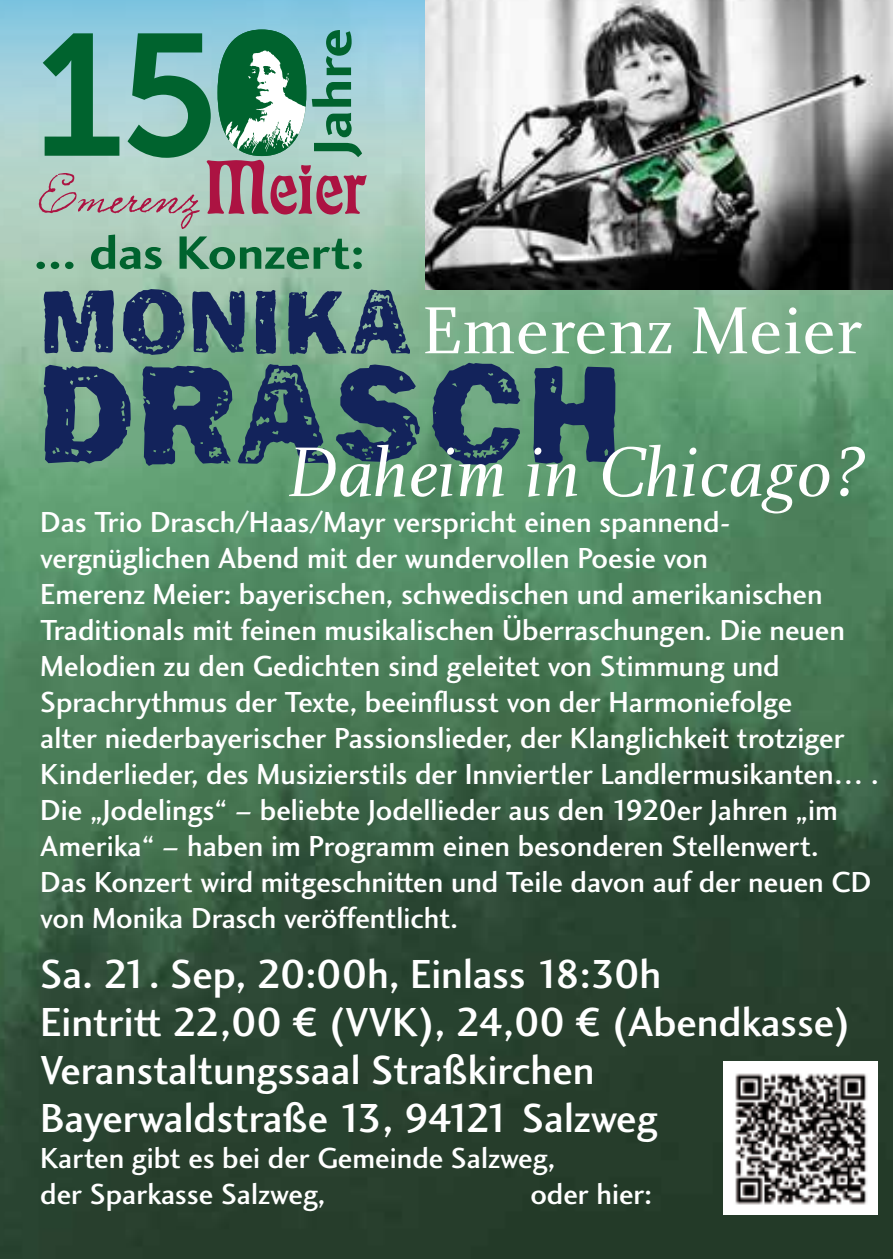
<style>
.page{position:relative;width:893px;height:1259px;background:#fff}
.page>*{position:absolute;margin:0;border:0;box-sizing:border-box;transform-origin:0 0}
.t1{font:172.2px "Museo Sans 700";color:#00632e}
.t2{font:75px "Eckmann";color:#ac1342}
.t3{font:72.6px "Charlotte Book Italic Plain";color:#fff}
.t4{font:68.7px "Charlotte Book Plain";color:#fff}
.t5{font:55.5px "Charlotte Sans Bold Plain";color:#00632e;scale:1.05 1}
.t6{font:48.3px "Charlotte Sans Bold Plain";color:#00632e;scale:1.05 1}
.t7{font:42px/48px "Charlotte Sans Medium Plain";color:#fff}
.t8{font:30px/36px "Charlotte Sans Medium Plain";color:#fff}
</style>
<div class="page">
<img style="left:0;top:0;width:893px;height:1259px">
<svg style="left:44px;top:365px;width:87px;height:98px"></svg>
<svg style="left:142px;top:366px;width:90px;height:100px"></svg>
<svg style="left:238px;top:364px;width:92px;height:100px"></svg>
<svg style="left:336px;top:364px;width:84px;height:98px"></svg>
<svg style="left:432px;top:363px;width:88px;height:102px"></svg>
<svg style="left:533px;top:366px;width:82px;height:97px"></svg>
<svg style="left:44px;top:290px;width:70px;height:63px"></svg>
<svg style="left:123px;top:289px;width:62px;height:66px"></svg>
<svg style="left:192px;top:291px;width:53px;height:62px"></svg>
<svg style="left:256px;top:290px;width:20px;height:64px"></svg>
<svg style="left:288px;top:289px;width:122px;height:65px"></svg>
<img style="left:425px;top:0;width:468px;height:289px">
<svg style="left:218px;top:30px;width:88px;height:126px"></svg>
<svg style="left:38px;top:173px;width:162px;height:56px"></svg>
<img style="left:724px;top:1061px;width:153px;height:153px">
<h3 class="t5" style="left:301px;top:155px;width:122px;rotate:-90deg">Jahre</h3>
<h1 class="t1" style="left:35px;top:0;width:184px">15</h1>
<h2 class="t2" style="left:204px;top:146px;width:163px">Meier</h2>
<h3 class="t6" style="left:34px;top:225px;width:317px">... das Konzert:</h3>
<h3 class="t4" style="left:422px;top:293px;width:442px">Emerenz Meier</h3>
<h3 class="t3" style="left:287px;top:433px;width:580px">Daheim in Chicago?</h3>
<p class="t8" style="left:40px;top:504px;width:840px">Das Trio Drasch/Haas/Mayr verspricht einen spannend&shy;vergnüglichen Abend mit der wundervollen Poesie von<br>Emerenz Meier: bayerischen, schwedischen und amerikanischen Traditionals mit feinen musikalischen Überraschungen. Die neuen Melodien zu den Gedichten sind geleitet von Stimmung und Sprachrythmus der Texte, beeinflusst von der Harmoniefolge<br>alter niederbayerischer Passionslieder, der Klanglichkeit trotziger Kinderlieder, des Musizierstils der Innviertler Landlermusikanten… .<br>Die „Jodelings“ – beliebte Jodellieder aus den 1920er Jahren „im Amerika“ – haben im Programm einen besonderen Stellenwert.<br>Das Konzert wird mitgeschnitten und Teile davon auf der neuen CD von Monika Drasch veröffentlicht.</p>
<h3 class="t7" style="left:40px;top:950px;width:812px">Sa. 21. Sep, 20:00h, Einlass 18:30h<br>Eintritt 22,00 € (VVK), 24,00 € (Abendkasse)<br>Veranstaltungssaal Straßkirchen Bayerwaldstraße 13, 94121 Salzweg</h3>
<p class="t8" style="left:40px;top:1140px;width:516px">Karten gibt es bei der Gemeinde Salzweg, der Sparkasse Salzweg,</p>
<p class="t8" style="left:530px;top:1176px;width:123px">oder hier:</p>
</div>
